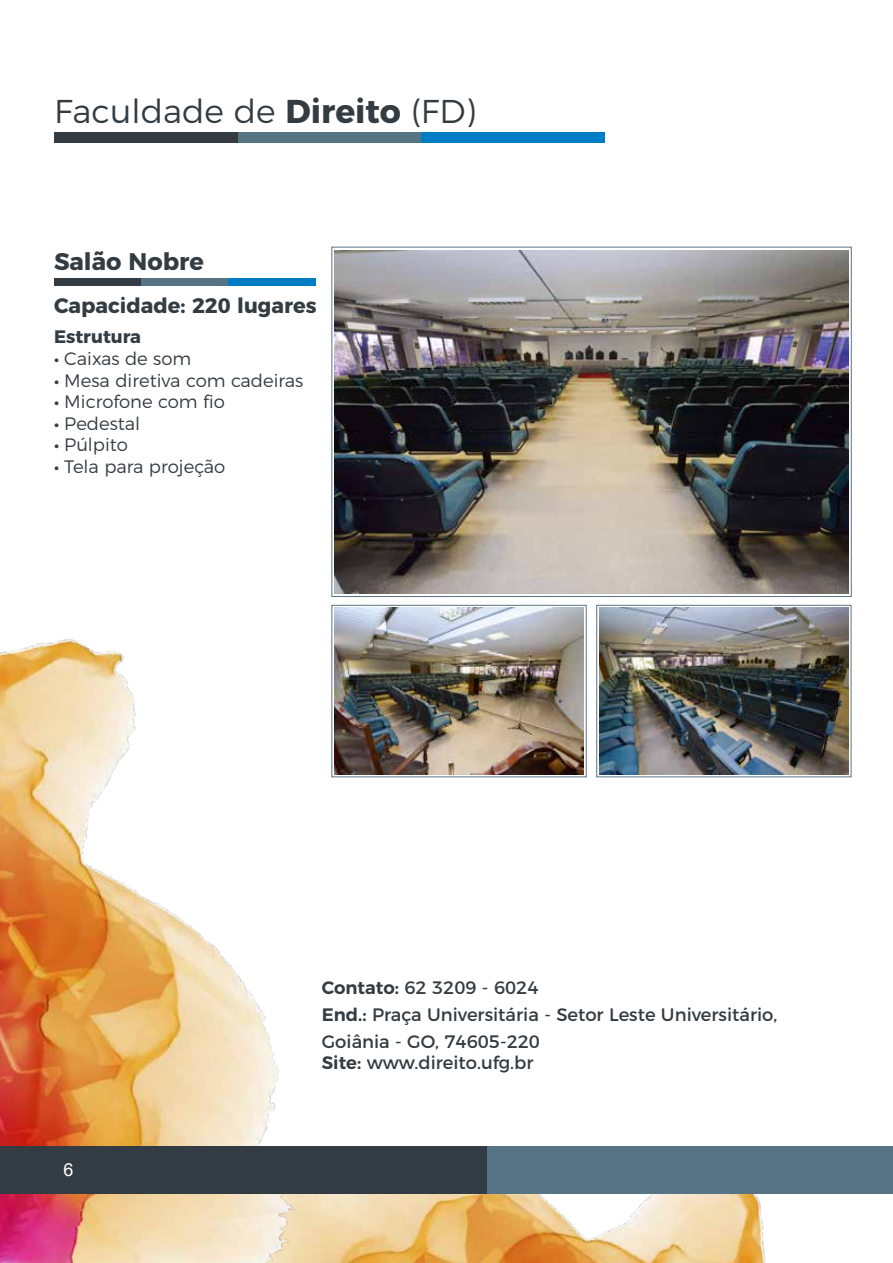
<style>
.page{position:relative;width:893px;height:1263px;background:#fff}
.page>*{position:absolute;margin:0;border:0;box-sizing:border-box;transform-origin:0 0}
.t1{font:300 33px "Montserrat";color:#333c42}
.t2{font:700 24px "Montserrat";color:#333c42}
.t3{font:700 21px "Montserrat";color:#333c42}
.t4{font:18px/27px "Montserrat";color:#333c42}
.t5{font:300 18px "Montserrat";color:#333c42}
.t6{font:700 18px "Montserrat";color:#333c42}
.t7{font:18px "Arial";color:#fff}
.s1{font-weight:700}
.s2{font-family:"Myriad Pro";font-weight:400}
.s3{font-weight:600}
</style>
<div class="page">
<img style="left:332px;top:1194px;width:434px;height:69px">
<img style="left:0;top:489px;width:332px;height:774px">
<div style="left:0;top:1146px;width:487px;height:48px;background:#333c42"></div>
<div style="left:487px;top:1146px;width:406px;height:48px;background:#567483"></div>
<div style="left:54px;top:133px;width:184px;height:10px;background:#333c42"></div>
<div style="left:238px;top:133px;width:184px;height:10px;background:#567483"></div>
<div style="left:421px;top:133px;width:184px;height:10px;background:#007dc5"></div>
<div style="left:54px;top:279px;width:87px;height:7px;background:#333c42"></div>
<div style="left:141px;top:279px;width:88px;height:7px;background:#567483"></div>
<div style="left:229px;top:279px;width:87px;height:7px;background:#007dc5"></div>
<img style="left:334px;top:250px;width:515px;height:343px">
<img style="left:334px;top:608px;width:250px;height:166px">
<img style="left:599px;top:608px;width:250px;height:166px">
<div style="left:332px;top:605px;width:254px;height:172px;border:1px solid #567483"></div>
<div style="left:596px;top:605px;width:255px;height:172px;border:1px solid #567483"></div>
<h1 class="t1" style="left:54px;top:86px;width:423px">Faculdade de <span class="s1">Direito</span> (FD)</h1>
<h2 class="t2" style="left:54px;top:242px;width:152px">Salão Nobre</h2>
<p class="t3" style="left:54px;top:288px;width:264px">Capacidade: 220 lugares</p>
<p class="t6" style="left:54px;top:322px;width:89px">Estrutura</p>
<p class="t5" style="left:54px;top:345px;width:139px"><span class="s2">•</span> Caixas de som</p>
<p class="t5" style="left:54px;top:366px;width:251px"><span class="s2">•</span> Mesa diretiva com cadeiras</p>
<p class="t5" style="left:54px;top:388px;width:172px"><span class="s2">•</span> Microfone com fio</p>
<p class="t5" style="left:54px;top:409px;width:88px"><span class="s2">•</span> Pedestal</p>
<p class="t5" style="left:54px;top:431px;width:75px"><span class="s2">•</span> Púlpito</p>
<p class="t5" style="left:54px;top:453px;width:173px"><span class="s2">•</span> Tela para projeção</p>
<p class="t7" style="left:64px;top:1158px;width:12px">6</p>
<p class="t4" style="left:322px;top:972px;width:457px"><span class="s3">Contato:</span> 62 3209 - 6024<br><span class="s3">End.:</span> Praça Universitária - Setor Leste Universitário,<br>Goiânia - GO, 74605-220</p>
<p class="t4" style="left:322px;top:1048px;width:213px"><span class="s3">Site:</span> www.direito.ufg.br</p>
</div>
